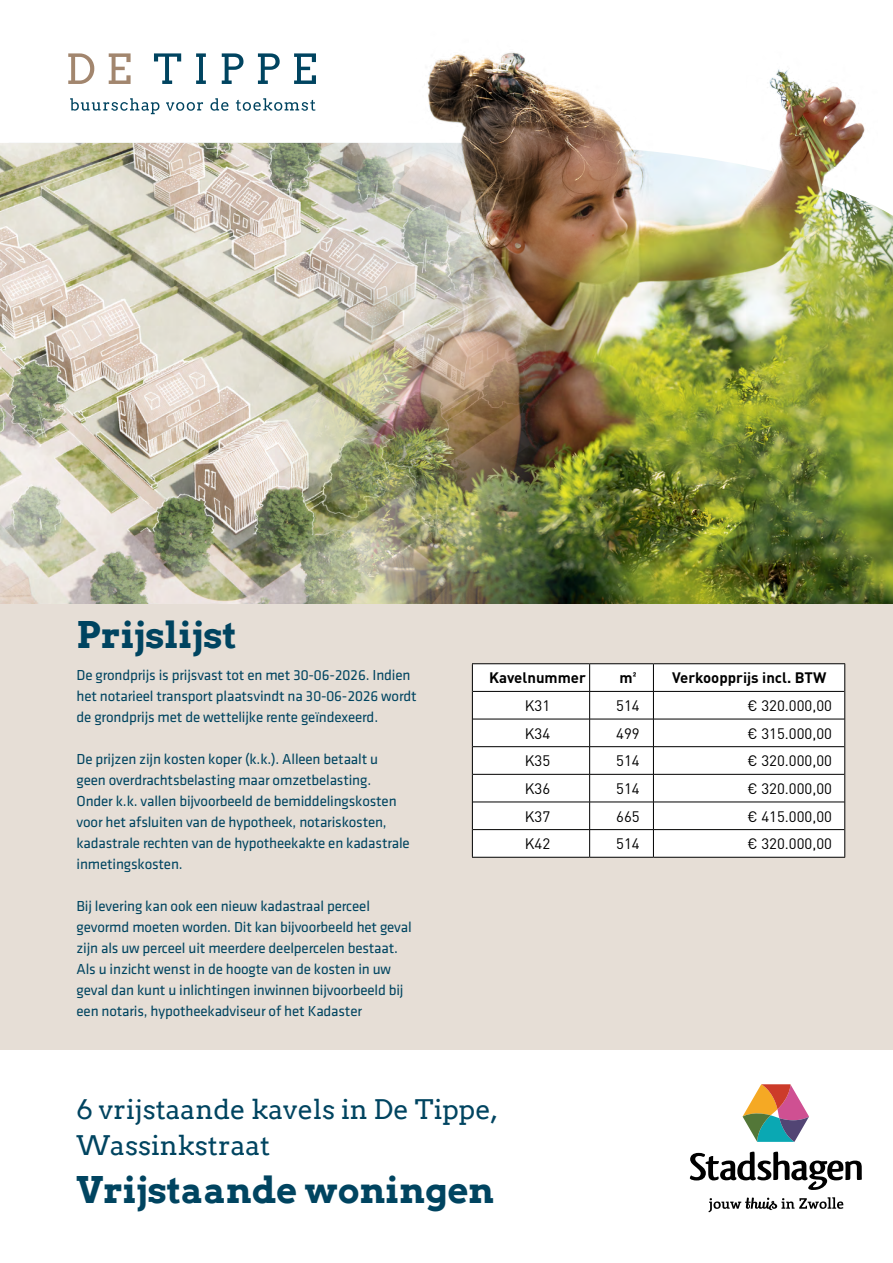
<style>
.page{position:relative;width:893px;height:1263px;background:#fff}
.page>*{position:absolute;margin:0;border:0;box-sizing:border-box;transform-origin:0 0}
.t1{font:700 36px "Arvo";color:#004460}
.t2{font:27px "Arvo";color:#004460}
.t3{font:15px/21px "Klavika Regular TF";letter-spacing:-.01em;color:#004460}
.t4{font:15px "DINOT";color:#000}
.t5{font:700 15px "DINOT";color:#000}
</style>
<div class="page">
<div style="left:0;top:604px;width:893px;height:445px;background:#e6ded6"></div>
<img style="left:8px;top:52px;width:869px;height:552px">
<svg style="left:68px;top:53px;width:26px;height:31px"></svg>
<svg style="left:109px;top:53px;width:22px;height:31px"></svg>
<svg style="left:154px;top:53px;width:27px;height:31px"></svg>
<svg style="left:196px;top:53px;width:10px;height:31px"></svg>
<svg style="left:222px;top:53px;width:21px;height:31px"></svg>
<svg style="left:258px;top:53px;width:22px;height:31px"></svg>
<svg style="left:294px;top:53px;width:22px;height:31px"></svg>
<svg style="left:70px;top:98px;width:89px;height:16px"></svg>
<svg style="left:166px;top:102px;width:37px;height:9px"></svg>
<svg style="left:210px;top:98px;width:18px;height:13px"></svg>
<svg style="left:236px;top:98px;width:79px;height:13px"></svg>
<svg style="left:473px;top:664px;width:371px;height:193px;background:#fbfbfb"></svg>
<div style="left:473px;top:692px;width:371px;height:137px;background:#fff"></div>
<hr style="left:473px;top:691px;width:117px;height:1px;background:#000">
<hr style="left:590px;top:691px;width:63px;height:1px;background:#000">
<hr style="left:653px;top:691px;width:191px;height:1px;background:#000">
<hr style="left:473px;top:719px;width:117px;height:1px;background:#000">
<hr style="left:590px;top:719px;width:63px;height:1px;background:#000">
<hr style="left:653px;top:719px;width:191px;height:1px;background:#000">
<hr style="left:473px;top:746px;width:117px;height:1px;background:#000">
<hr style="left:590px;top:746px;width:63px;height:1px;background:#000">
<hr style="left:653px;top:746px;width:191px;height:1px;background:#000">
<hr style="left:473px;top:774px;width:117px;height:1px;background:#000">
<hr style="left:590px;top:774px;width:63px;height:1px;background:#000">
<hr style="left:653px;top:774px;width:191px;height:1px;background:#000">
<hr style="left:473px;top:802px;width:117px;height:1px;background:#000">
<hr style="left:590px;top:802px;width:63px;height:1px;background:#000">
<hr style="left:653px;top:802px;width:191px;height:1px;background:#000">
<hr style="left:473px;top:829px;width:117px;height:1px;background:#000">
<hr style="left:590px;top:829px;width:63px;height:1px;background:#000">
<hr style="left:653px;top:829px;width:191px;height:1px;background:#000">
<hr style="left:472px;top:857px;width:118px;height:1px;background:#000">
<hr style="left:590px;top:857px;width:63px;height:1px;background:#000">
<hr style="left:653px;top:857px;width:192px;height:1px;background:#000">
<hr style="left:472px;top:663px;width:118px;height:1px;background:#000">
<hr style="left:590px;top:663px;width:63px;height:1px;background:#000">
<hr style="left:653px;top:663px;width:192px;height:1px;background:#000">
<svg style="left:472px;top:664px;width:1px;height:193px"></svg>
<svg style="left:844px;top:664px;width:1px;height:193px"></svg>
<svg style="left:589px;top:664px;width:1px;height:193px"></svg>
<svg style="left:653px;top:664px;width:1px;height:193px"></svg>
<svg style="left:690px;top:1152px;width:172px;height:38px"></svg>
<svg style="left:708px;top:1197px;width:135px;height:15px"></svg>
<svg style="left:743px;top:1084px;width:66px;height:58px"></svg>
<p class="t1" style="left:77px;top:613px;width:162px">Prijslijst</p>
<p class="t3" style="left:77px;top:664px;width:342px">De grondprijs is prijsvast tot en met 30-06-2026. Indien het notarieel transport plaatsvindt na 30-06-2026 wordt de grondprijs met de wettelijke rente geïndexeerd.</p>
<p class="t3" style="left:77px;top:748px;width:335px">De prijzen zijn kosten koper (k.k.). Alleen betaalt u geen overdrachtsbelasting maar omzetbelasting.<br>Onder k.k. vallen bijvoorbeeld de bemiddelingskosten voor het afsluiten van de hypotheek, notariskosten, kadastrale rechten van de hypotheekakte en kadastrale inmetingskosten.</p>
<p class="t3" style="left:77px;top:895px;width:337px">Bij levering kan ook een nieuw kadastraal perceel gevormd moeten worden. Dit kan bijvoorbeeld het geval zijn als uw perceel uit meerdere deelpercelen bestaat.<br>Als u inzicht wenst in de hoogte van de kosten in uw geval dan kunt u inlichtingen inwinnen bijvoorbeeld bij een notaris, hypotheekadviseur of het Kadaster</p>
<p class="t5" style="left:489px;top:666px;width:98px">Kavelnummer</p>
<p class="t5" style="left:619px;top:666px;width:18px">m2</p>
<p class="t5" style="left:672px;top:666px;width:156px">Verkoopprijs incl. BTW</p>
<p class="t4" style="left:525px;top:694px;width:27px">K31</p>
<p class="t4" style="left:616px;top:694px;width:25px">514</p>
<p class="t4" style="left:747px;top:694px;width:86px">€ 320.000,00</p>
<p class="t4" style="left:525px;top:722px;width:27px">K34</p>
<p class="t4" style="left:616px;top:722px;width:25px">499</p>
<p class="t4" style="left:747px;top:722px;width:86px">€ 315.000,00</p>
<p class="t4" style="left:525px;top:749px;width:27px">K35</p>
<p class="t4" style="left:616px;top:749px;width:25px">514</p>
<p class="t4" style="left:747px;top:749px;width:86px">€ 320.000,00</p>
<p class="t4" style="left:525px;top:777px;width:27px">K36</p>
<p class="t4" style="left:616px;top:777px;width:25px">514</p>
<p class="t4" style="left:747px;top:777px;width:86px">€ 320.000,00</p>
<p class="t4" style="left:525px;top:805px;width:27px">K37</p>
<p class="t4" style="left:616px;top:805px;width:25px">665</p>
<p class="t4" style="left:747px;top:805px;width:86px">€ 415.000,00</p>
<p class="t4" style="left:525px;top:832px;width:27px">K42</p>
<p class="t4" style="left:616px;top:832px;width:25px">514</p>
<p class="t4" style="left:747px;top:832px;width:86px">€ 320.000,00</p>
<p class="t2" style="left:77px;top:1093px;width:423px">6 vrijstaande kavels in De Tippe,</p>
<p class="t2" style="left:77px;top:1129px;width:195px">Wassinkstraat</p>
<p class="t1" style="left:77px;top:1167px;width:419px">Vrijstaande woningen</p>
</div>
